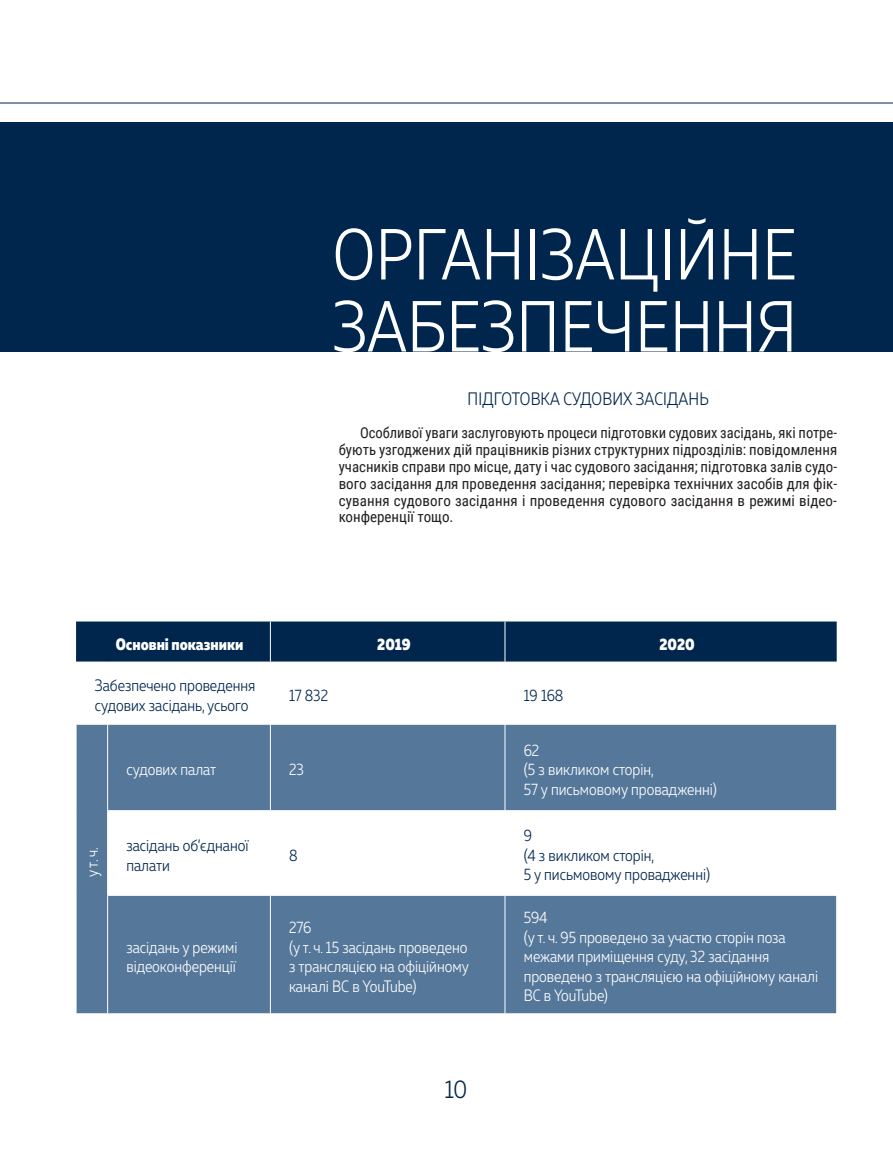
<style>
.page{position:relative;width:893px;height:1149px;background:#fff}
.page>*{position:absolute;margin:0;border:0;box-sizing:border-box;transform-origin:0 0}
.t1{font:300 72px/72px "Muller Narrow";letter-spacing:.01em;color:#fff}
.t2{font:300 25.5px "Muller Narrow";color:#00264e}
.t3{font:300 18px "Muller Narrow";letter-spacing:.01em;color:#00264e}
.t4{font:300 16.5px/19.5px "Muller Narrow";color:#fff}
.t5{font:300 16.5px/19.5px "Muller Narrow";color:#00264e}
.t6{font:800 16.5px "Muller Narrow";color:#fff}
.t7{font:15px/16.8px "Roboto Condensed";letter-spacing:.005em;color:#231f20;text-align:justify}
</style>
<div class="page">
<hr style="left:0;top:103px;width:893px;height:1px;background:#00264e">
<div style="left:0;top:122px;width:893px;height:229px;background:#00264e"></div>
<div style="left:76px;top:621px;width:761px;height:40px;background:#00264e"></div>
<svg style="left:77px;top:724px;width:759px;height:289px;fill:#55779a"></svg>
<hr style="left:270px;top:621px;width:1px;height:40px;background:#fff">
<hr style="left:505px;top:621px;width:1px;height:40px;background:#fff">
<hr style="left:270px;top:724px;width:1px;height:86px;background:#fff">
<hr style="left:505px;top:724px;width:1px;height:86px;background:#fff">
<hr style="left:107px;top:810px;width:163px;height:1px;background:#fff">
<hr style="left:270px;top:810px;width:235px;height:1px;background:#fff">
<hr style="left:270px;top:810px;width:1px;height:84px;background:#fff">
<hr style="left:505px;top:810px;width:332px;height:1px;background:#fff">
<hr style="left:505px;top:810px;width:1px;height:84px;background:#fff">
<hr style="left:107px;top:894px;width:163px;height:1px;background:#fff">
<hr style="left:270px;top:894px;width:235px;height:1px;background:#fff">
<hr style="left:270px;top:895px;width:1px;height:118px;background:#fff">
<hr style="left:505px;top:894px;width:332px;height:1px;background:#fff">
<hr style="left:505px;top:895px;width:1px;height:118px;background:#fff">
<hr style="left:107px;top:724px;width:1px;height:86px;background:#fff">
<hr style="left:107px;top:810px;width:1px;height:84px;background:#fff">
<hr style="left:107px;top:895px;width:1px;height:118px;background:#fff">
<h1 class="t1" style="left:333px;top:218px;width:465px">ОРГАНІЗАЦІЙНЕ<br>ЗАБЕЗПЕЧЕННЯ</h1>
<p class="t3" style="left:467px;top:388px;width:243px">ПІДГОТОВКА СУДОВИХ ЗАСІДАНЬ</p>
<p class="t7" style="left:339px;top:424px;width:500px;text-indent:21px">Особливої уваги заслуговують процеси підготовки судових засідань, які потре&shy;бують узгоджених дій працівників різних структурних підрозділів: повідомлення учасників справи про місце, дату і час судового засідання; підготовка залів судо&shy;вого засідання для проведення засідання; перевірка технічних засобів для фік&shy;сування судового засідання і проведення судового засідання в режимі відео&shy;конференції тощо.</p>
<p class="t6" style="left:116px;top:633px;width:129px">Основні показники</p>
<p class="t6" style="left:377px;top:633px;width:35px">2019</p>
<p class="t6" style="left:660px;top:633px;width:37px">2020</p>
<p class="t5" style="left:95px;top:675px;width:162px">Забезпечено проведення судових засідань, усього</p>
<p class="t5" style="left:289px;top:685px;width:40px">17 832</p>
<p class="t5" style="left:524px;top:685px;width:41px">19 168</p>
<p class="t4" style="left:82px;top:877px;width:32px;rotate:-90deg">у т. ч.</p>
<p class="t4" style="left:126px;top:759px;width:91px">судових палат</p>
<p class="t4" style="left:289px;top:759px;width:16px">23</p>
<p class="t5" style="left:126px;top:835px;width:124px">засідань об’єднаної палати</p>
<p class="t5" style="left:289px;top:845px;width:10px">8</p>
<p class="t4" style="left:524px;top:740px;width:195px">62<br>(5 з викликом сторін,<br>57 у письмовому провадженні)</p>
<p class="t5" style="left:524px;top:825px;width:188px">9<br>(4 з викликом сторін,<br>5 у письмовому провадженні)</p>
<p class="t4" style="left:126px;top:936px;width:113px">засідань у режимі відеоконференції</p>
<p class="t4" style="left:289px;top:917px;width:181px">276<br>(у т. ч. 15 засідань проведено з трансляцією на офіційному каналі ВС в YouTube)</p>
<p class="t4" style="left:524px;top:907px;width:296px">594<br>(у т. ч. 95 проведено за участю сторін поза межами приміщення суду, 32 засідання проведено з трансляцією на офіційному каналі<br>ВС в YouTube)</p>
<h2 class="t2" style="left:445px;top:1072px;width:24px">10</h2>
</div>
